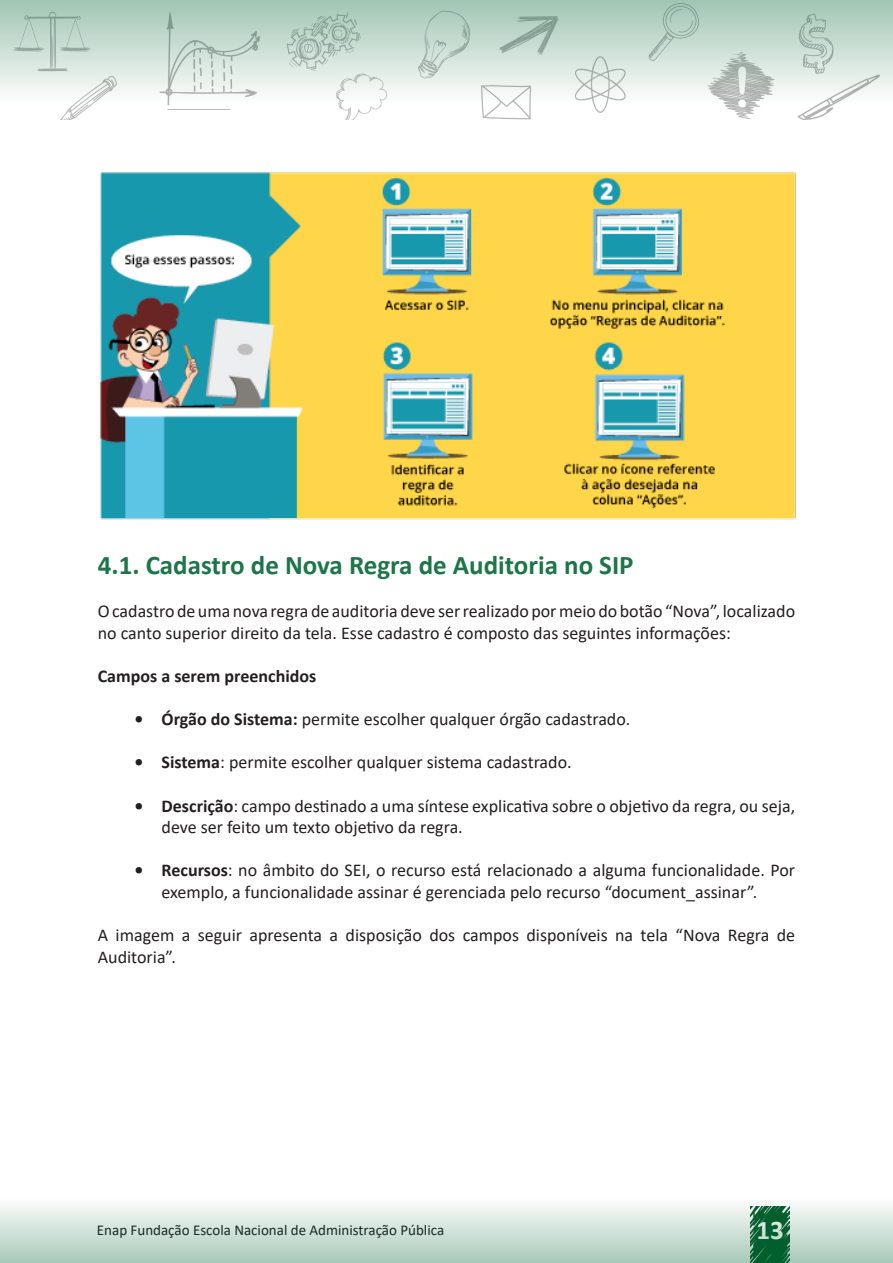
<style>
.page{position:relative;width:893px;height:1263px;background:#fff}
.page>*{position:absolute;margin:0;border:0;box-sizing:border-box;transform-origin:0 0}
.Sub-titulo{font:700 27px "Calibri";color:#1d7549}
.t1{font:700 27px "Calibri";color:#fff}
.texto{font:18px/21.6px "Calibri";color:#231f20}
.Texto_negrito{font:700 18px "Calibri";color:#231f20}
.t2{font:15px "Calibri";color:#231f20}
.s1{font-weight:700}
</style>
<div class="page">
<svg style="left:0;top:0;width:893px;height:120px"></svg>
<svg style="left:0;top:1205px;width:893px;height:58px;background:#c6dbd0"></svg>
<img style="left:100px;top:172px;width:695px;height:348px">
<p class="Sub-titulo" style="left:98px;top:546px;width:537px">4.1. Cadastro de Nova Regra de Auditoria no SIP</p>
<p class="texto" style="left:98px;top:600px;width:699px">O cadastro de uma nova regra de auditoria deve ser realizado por meio do botão “Nova”, localizado no canto superior direito da tela. Esse cadastro é composto das seguintes informações:</p>
<p class="Texto_negrito" style="left:98px;top:663px;width:220px">Campos a serem preenchidos</p>
<p class="texto" style="left:135px;top:708px;width:497px"><span class="s1">• Órgão do Sistema:</span> permite escolher qualquer órgão cadastrado.</p>
<p class="texto" style="left:135px;top:751px;width:439px"><span class="s1">• Sistema</span>: permite escolher qualquer sistema cadastrado.</p>
<p class="texto" style="left:162px;top:794px;width:635px;text-indent:-27px"><span class="s1">• Descrição</span>: campo destinado a uma síntese explicativa sobre o objetivo da regra, ou seja, deve ser feito um texto objetivo da regra.</p>
<p class="texto" style="left:135px;top:859px;width:662px;text-align:center"><span class="s1">• Recursos</span>: no âmbito do SEI, o recurso está relacionado a alguma funcionalidade. Por exemplo, a funcionalidade assinar é gerenciada pelo recurso “document_assinar”.</p>
<p class="texto" style="left:98px;top:924px;width:699px">A imagem a seguir apresenta a disposição dos campos disponíveis na tela “Nova Regra de<br>Auditoria”.</p>
<p class="t2" style="left:97px;top:1220px;width:349px">Enap Fundação Escola Nacional de Administração Pública</p>
<h1 class="t1" style="left:757px;top:1210px;width:29px">13</h1>
</div>
